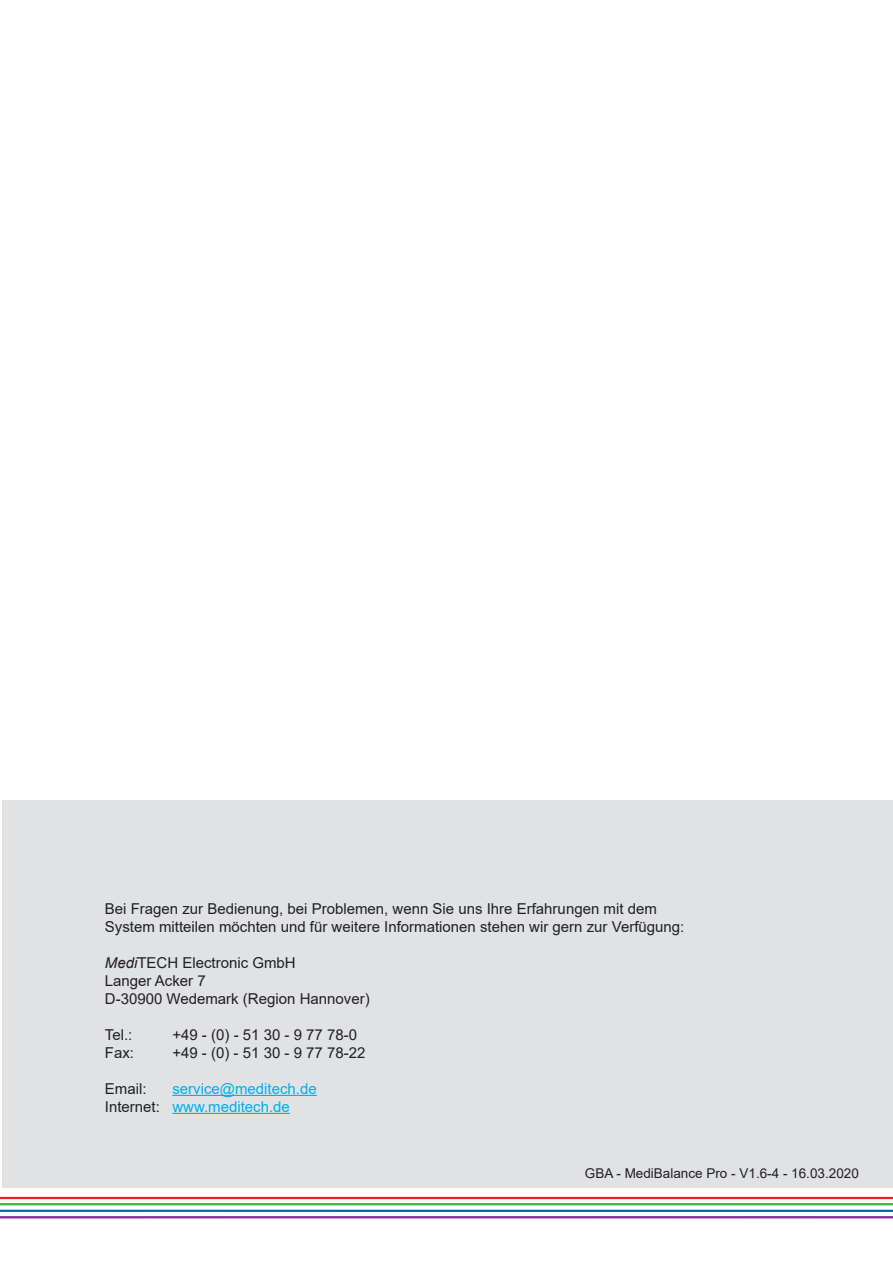
<style>
.page{position:relative;width:893px;height:1263px;background:#fff}
.page>*{position:absolute;margin:0;border:0;box-sizing:border-box;transform-origin:0 0}
.t1{font:15px/18px "Arial";color:#231f20}
.t2{font:15px/18px "Arial";color:#00aeef}
.t3{font:13.5px "Arial";color:#231f20}
.s1{font-style:italic}
.s2{color:#231f20}
</style>
<div class="page">
<div style="left:2px;top:801px;width:891px;height:387px;background:#e1e2e4"></div>
<svg style="left:0;top:1196px;width:893px;height:23px"></svg>
<hr style="left:0;top:1203px;width:893px;height:2px;background:#3eaf49">
<hr style="left:0;top:1197px;width:893px;height:2px;background:#ee1d23">
<hr style="left:0;top:1216px;width:893px;height:2px;background:#802990">
<hr style="left:172px;top:1095px;width:145px;height:1px;background:#00aeef">
<hr style="left:172px;top:1113px;width:118px;height:1px;background:#00aeef">
<p class="t1" style="left:105px;top:900px;width:581px">Bei Fragen zur Bedienung, bei Problemen, wenn Sie uns Ihre Erfahrungen mit dem<br>System mitteilen möchten und für weitere Informationen stehen wir gern zur Verfügung:</p>
<p class="t1" style="left:105px;top:954px;width:266px"><span class="s1">Medi</span>TECH Electronic GmbH<br>Langer Acker 7<br>D-30900 Wedemark (Region Hannover)</p>
<p class="t1" style="left:105px;top:1026px;width:29px">Tel.:</p>
<p class="t1" style="left:172px;top:1026px;width:186px">+49 - (0) - 51 30 - 9 77 78-0</p>
<p class="t1" style="left:105px;top:1044px;width:31px">Fax:</p>
<p class="t1" style="left:172px;top:1044px;width:195px">+49 - (0) - 51 30 - 9 77 78-22</p>
<p class="t1" style="left:105px;top:1080px;width:43px">Email:</p>
<p class="t2" style="left:105px;top:1080px;width:213px;text-indent:67px">service@meditech.de<br><span class="s2">Internet:</span> www.meditech.de</p>
<p class="t3" style="left:585px;top:1166px;width:275px">GBA - MediBalance Pro - V1.6-4 - 16.03.2020</p>
</div>
